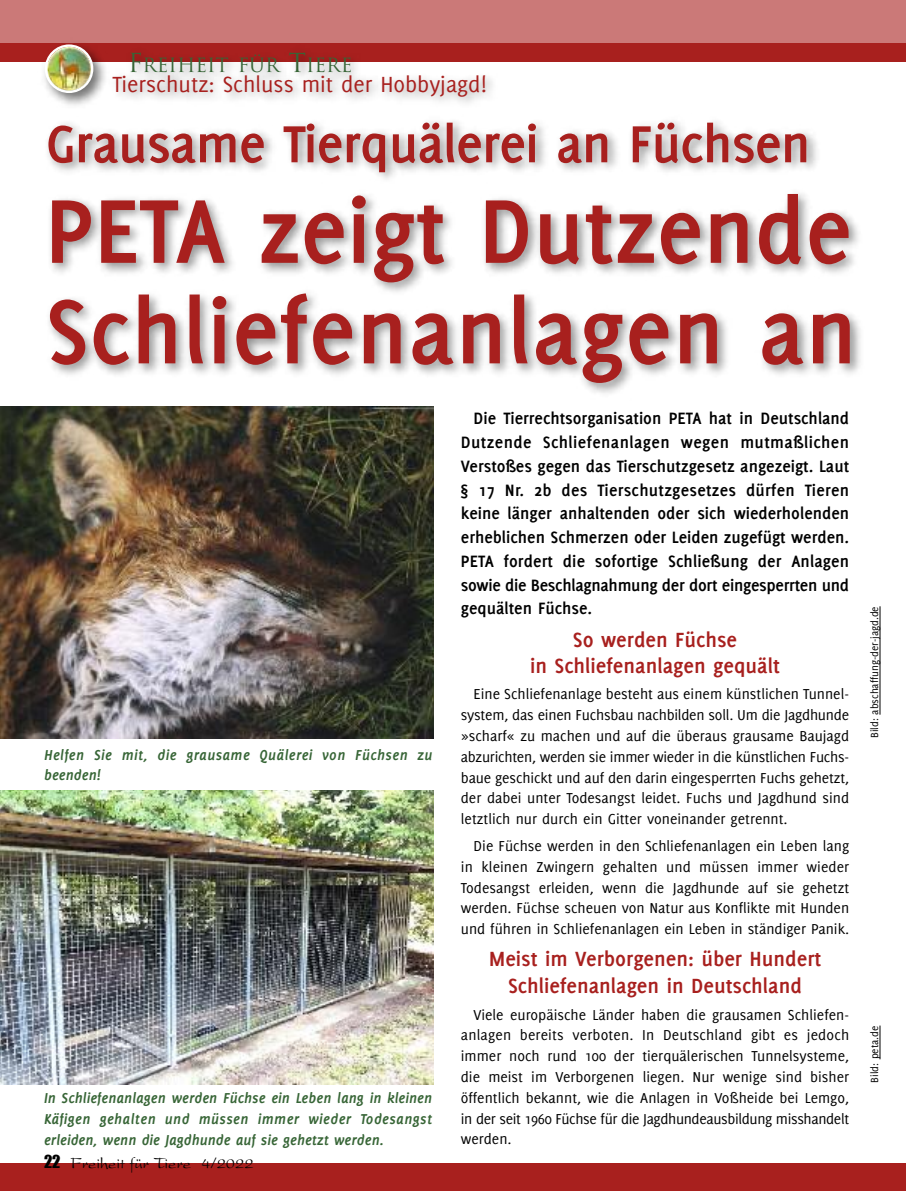
<style>
.page{position:relative;width:906px;height:1191px;background:#fff}
.page>*{position:absolute;margin:0;border:0;box-sizing:border-box;transform-origin:0 0}
.t1{font:700 99px/100.5px "Delicious";letter-spacing:.01em;color:#a8201e}
.t2{font:700 57px "Delicious";letter-spacing:-.015em;color:#a8201e}
.t3{font:24px "Delicious";color:#a8201e}
.t4{font:700 22.5px/26.2px "Delicious";color:#a8201e;text-align:center}
.t5{font:19.2px "Trajan";color:#376536}
.t6{font:700 18px/23.7px "Delicious";letter-spacing:-.015em;color:#000;text-align:justify}
.t7{font:16.5px "President";color:#000}
.t8{font:15.75px/20.9px "Delicious";color:#000;text-align:justify}
.t9{font:italic 700 15.75px/20.9px "Delicious";color:#376536;text-align:justify}
.t10{font:italic 700 15.75px/20.9px "Delicious";letter-spacing:.02em;color:#376536}
.t11{font:11.25px "Delicious";color:#000}
.s1{font-size:25.5px}
.s2{font-family:"Impact"}
</style>
<div class="page">
<div style="left:0;top:1163px;width:906px;height:28px;background:#a8201e"></div>
<div style="left:0;top:0;width:906px;height:44px;background:#cb7978"></div>
<div style="left:0;top:43px;width:906px;height:18px;background:#a8201e"></div>
<img style="left:38px;top:61px;width:44px;height:40px">
<img style="left:45px;top:44px;width:37px;height:49px">
<img style="left:82px;top:46px;width:270px;height:55px">
<img style="left:102px;top:61px;width:597px;height:40px">
<img style="left:8px;top:101px;width:853px;height:306px">
<hr style="left:879px;top:1025px;width:1px;height:34px;background:#000">
<img style="left:0;top:407px;width:434px;height:331px">
<hr style="left:879px;top:606px;width:1px;height:108px;background:#000">
<img style="left:0;top:790px;width:434px;height:294px">
<p class="t5" style="left:128px;top:54px;width:226px"><span class="s1">F</span>REIHEIT FÜR <span class="s1">T</span>IERE</p>
<h3 class="t3" style="left:112px;top:75px;width:376px">Tierschutz: Schluss mit der Hobbyjagd!</h3>
<h2 class="t2" style="left:46px;top:123px;width:766px">Grausame Tierquälerei an Füchsen</h2>
<h1 class="t1" style="left:46px;top:187px;width:813px">PETA zeigt Dutzende<br>Schliefenanlagen an</h1>
<p class="t6" style="left:461px;top:408px;width:390px;text-indent:13px">Die Tierrechtsorganisation PETA hat in Deutschland Dutzende Schliefenanlagen wegen mutmaßlichen Verstoßes gegen das Tierschutzgesetz angezeigt. Laut § 17 Nr. 2b des Tierschutzgesetzes dürfen Tieren keine länger anhaltenden oder sich wiederholenden erheblichen Schmerzen oder Leiden zugefügt werden.<br>PETA fordert die sofortige Schließung der Anlagen sowie die Beschlagnahmung der dort eingesperrten und gequälten Füchse.</p>
<h3 class="t4" style="left:530px;top:628px;width:251px">So werden Füchse<br>in Schliefenanlagen gequält</h3>
<p class="t8" style="left:461px;top:685px;width:390px;text-indent:13px">Eine Schliefenanlage besteht aus einem künstlichen Tunnel&shy;system, das einen Fuchsbau nachbilden soll. Um die Jagdhunde »scharf« zu machen und auf die überaus grausame Baujagd abzurichten, werden sie immer wieder in die künstlichen Fuchs&shy;baue geschickt und auf den darin eingesperrten Fuchs gehetzt, der dabei unter Todesangst leidet. Fuchs und Jagdhund sind letztlich nur durch ein Gitter voneinander getrennt.</p>
<p class="t8" style="left:461px;top:836px;width:390px;text-indent:13px">Die Füchse werden in den Schliefenanlagen ein Leben lang in kleinen Zwingern gehalten und müssen immer wieder Todesangst erleiden, wenn die Jagdhunde auf sie gehetzt werden. Füchse scheuen von Natur aus Konflikte mit Hunden und führen in Schliefenanlagen ein Leben in ständiger Panik.</p>
<h3 class="t4" style="left:488px;top:947px;width:334px">Meist im Verborgenen: über Hundert<br>Schliefenanlagen in Deutschland</h3>
<p class="t8" style="left:461px;top:1005px;width:390px;text-indent:13px">Viele europäische Länder haben die grausamen Schliefen&shy;anlagen bereits verboten. In Deutschland gibt es jedoch immer noch rund 100 der tierquälerischen Tunnelsysteme, die meist im Verborgenen liegen. Nur wenige sind bisher öffentlich bekannt, wie die Anlagen in Voßheide bei Lemgo, in der seit 1960 Füchse für die Jagdhundeausbildung misshandelt werden.</p>
<p class="t10" style="left:44px;top:745px;width:390px">Helfen Sie mit, die grausame Quälerei von Füchsen zu beenden!</p>
<p class="t9" style="left:44px;top:1088px;width:390px">In Schliefenanlagen werden Füchse ein Leben lang in kleinen Käfigen gehalten und müssen immer wieder Todesangst erleiden, wenn die Jagdhunde auf sie gehetzt werden.</p>
<p class="t7" style="left:44px;top:1158px;width:211px"><span class="s2">22</span> Freiheit für Tiere 4/2022</p>
<p class="t11" style="left:870px;top:738px;width:133px;rotate:-90deg">Bild: abschaffung-der-jagd.de</p>
<p class="t11" style="left:870px;top:1082px;width:59px;rotate:-90deg">Bild: peta.de</p>
</div>
